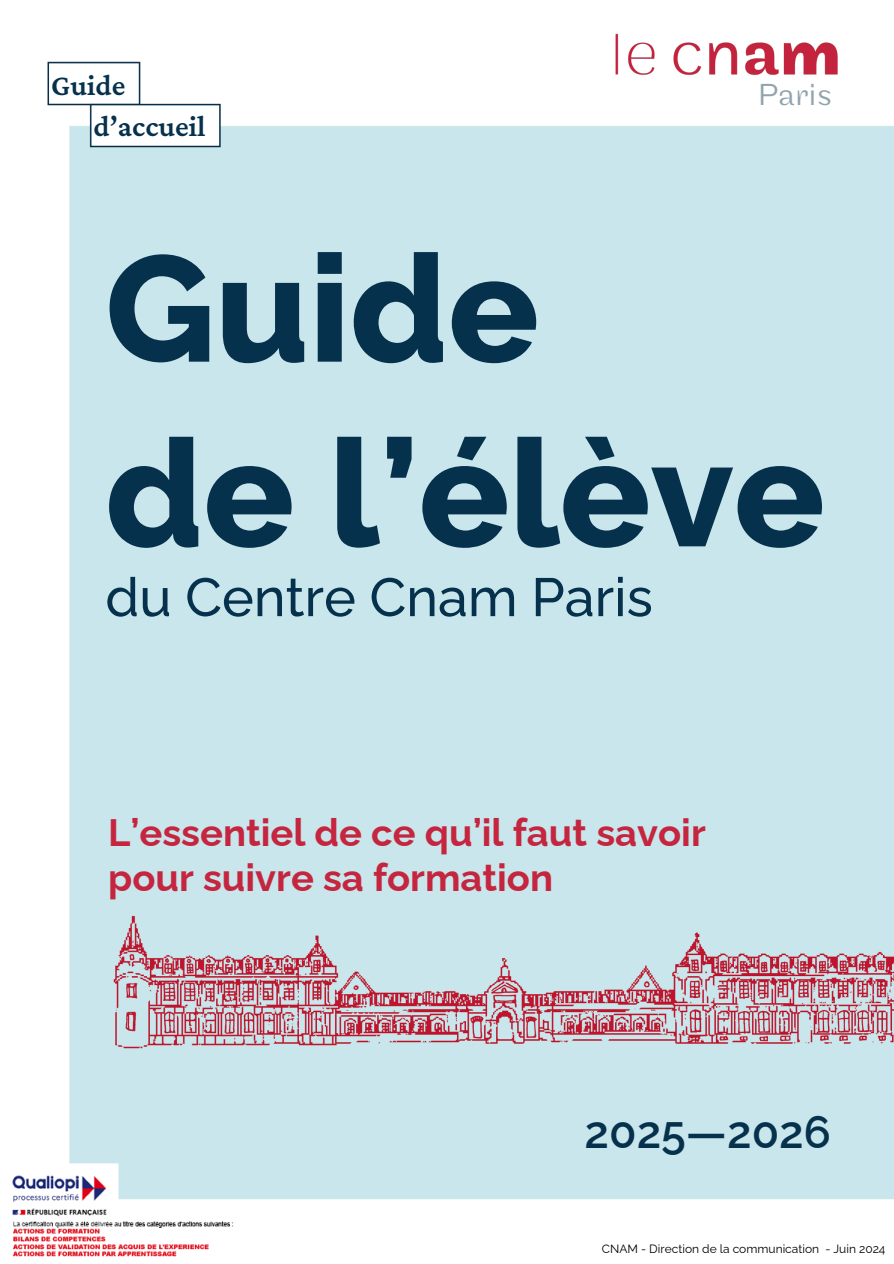
<style>
.page{position:relative;width:894px;height:1264px;background:#fff}
.page>*{position:absolute;margin:0;border:0;box-sizing:border-box;transform-origin:0 0}
.t1{font:800 150px/184.5px "Raleway";color:#06314d}
.t2{font:500 53.85px "Raleway";color:#06314d}
.t3{font:600 44.7px "Raleway";color:#06314d}
.t4{font:700 38.1px/45px "Raleway";color:#c5253e}
.t5{font:300 31.65px "Maple";color:#90a3ae}
.t6{font:600 30px "Crimson Pro";color:#06314d}
.t7{font:12px "Raleway";color:#000}
</style>
<div class="page">
<img style="left:47px;top:33px;width:846px;height:1166px">
<img style="left:12px;top:1163px;width:224px;height:94px">
<h4 class="t6" style="left:51px;top:68px;width:75px">Guide</h4>
<h5 class="t5" style="left:758px;top:82px;width:75px">Paris</h5>
<h1 class="t6" style="left:94px;top:110px;width:113px">d’accueil</h1>
<h3 class="t1" style="left:105px;top:216px;width:720px">Guide<br>de l’élève</h3>
<h3 class="t2" style="left:105px;top:565px;width:549px">du Centre Cnam Paris</h3>
<h2 class="t4" style="left:108px;top:810px;width:599px">L’essentiel de ce qu’il faut savoir pour suivre sa formation</h2>
<p class="t3" style="left:584px;top:1106px;width:248px">2025—2026</p>
<p class="t7" style="left:601px;top:1241px;width:285px">CNAM - Direction de la communication - Juin 2024</p>
</div>
